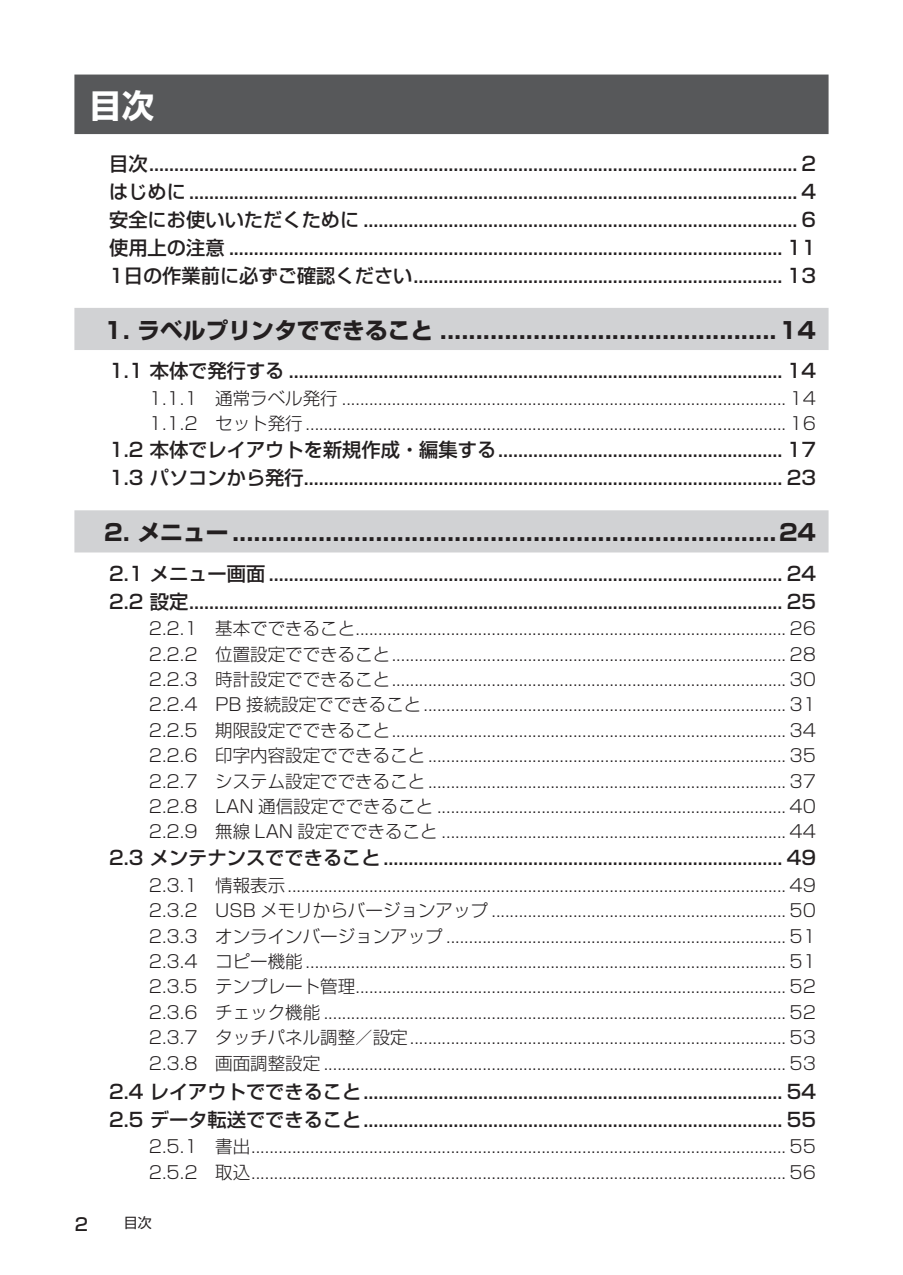
<style>
.page{position:relative;width:903px;height:1275px;background:#fff}
.page>*{position:absolute;margin:0;border:0;box-sizing:border-box;transform-origin:0 0}
._021_Title2{font:700 32.38px "Shin Go Pro";color:#fff}
.t1{font:700 22.75px "Shin Go Pro";color:#231f20}
.t2{font:500 19.25px "Shin Go Pro";color:#231f20}
.t3{font:300 17.5px "Shin Go Pro";color:#231f20}
.t4{font:500 17.5px "Shin Go Pro";color:#231f20}
.t5{font:14px "Shin Go Pro";color:#231f20}
</style>
<div class="page">
<div style="left:74px;top:75px;width:754px;height:59px;background:#57585a"></div>
<div style="left:74px;top:308px;width:754px;height:42px;background:#d1d2d4"></div>
<div style="left:74px;top:510px;width:754px;height:42px;background:#d1d2d4"></div>
<p class="_021_Title2" style="left:89px;top:80px;width:66px">目次</p>
<p class="t2" style="left:109px;top:148px;width:708px">目次 .................................................................................................................................. 2</p>
<p class="t2" style="left:109px;top:176px;width:708px">はじめに.......................................................................................................................... 4</p>
<p class="t2" style="left:109px;top:204px;width:708px">安全にお使いいただくために ....................................................................................... 6</p>
<p class="t2" style="left:109px;top:232px;width:708px">使用上の注意 ............................................................................................................... 11</p>
<p class="t2" style="left:109px;top:260px;width:708px">1日の作業前に必ずご確認ください.......................................................................... 13</p>
<p class="t1" style="left:104px;top:312px;width:713px">1. ラベルプリンタでできること ...............................................14</p>
<p class="t2" style="left:109px;top:355px;width:708px">1.1 本体で発行する ................................................................................................... 14</p>
<p class="t3" style="left:149px;top:384px;width:669px">1.1.1　通常ラベル発行................................................................................................... 14</p>
<p class="t3" style="left:149px;top:409px;width:669px">1.1.2　セット発行........................................................................................................... 16</p>
<p class="t2" style="left:109px;top:434px;width:708px">1.2 本体でレイアウトを新規作成・編集する......................................................... 17</p>
<p class="t2" style="left:109px;top:462px;width:708px">1.3 パソコンから発行................................................................................................ 23</p>
<p class="t1" style="left:104px;top:514px;width:713px">2. メニュー ............................................................................24</p>
<p class="t2" style="left:109px;top:558px;width:708px">2.1 メニュー画面 ....................................................................................................... 24</p>
<p class="t2" style="left:109px;top:586px;width:708px">2.2 設定....................................................................................................................... 25</p>
<p class="t3" style="left:149px;top:614px;width:669px">2.2.1　基本でできること................................................................................................ 26</p>
<p class="t3" style="left:149px;top:640px;width:669px">2.2.2　位置設定でできること........................................................................................ 28</p>
<p class="t3" style="left:149px;top:665px;width:669px">2.2.3　時計設定でできること........................................................................................ 30</p>
<p class="t3" style="left:149px;top:690px;width:669px">2.2.4　PB 接続設定でできること................................................................................. 31</p>
<p class="t3" style="left:149px;top:716px;width:669px">2.2.5　期限設定でできること........................................................................................ 34</p>
<p class="t3" style="left:149px;top:741px;width:669px">2.2.6　印字内容設定でできること................................................................................ 35</p>
<p class="t3" style="left:149px;top:767px;width:669px">2.2.7　システム設定でできること................................................................................ 37</p>
<p class="t3" style="left:149px;top:792px;width:669px">2.2.8　LAN 通信設定でできること.............................................................................. 40</p>
<p class="t3" style="left:149px;top:817px;width:669px">2.2.9　無線 LAN 設定でできること............................................................................. 44</p>
<p class="t2" style="left:109px;top:842px;width:708px">2.3 メンテナンスでできること................................................................................ 49</p>
<p class="t3" style="left:149px;top:871px;width:669px">2.3.1　情報表示............................................................................................................... 49</p>
<p class="t3" style="left:149px;top:896px;width:669px">2.3.2　USB メモリからバージョンアップ.................................................................. 50</p>
<p class="t3" style="left:149px;top:921px;width:669px">2.3.3　オンラインバージョンアップ............................................................................ 51</p>
<p class="t3" style="left:149px;top:947px;width:669px">2.3.4　コピー機能........................................................................................................... 51</p>
<p class="t3" style="left:149px;top:972px;width:669px">2.3.5　テンプレート管理................................................................................................ 52</p>
<p class="t3" style="left:149px;top:998px;width:669px">2.3.6　チェック機能....................................................................................................... 52</p>
<p class="t3" style="left:149px;top:1023px;width:669px">2.3.7　タッチパネル調整／設定.................................................................................... 53</p>
<p class="t3" style="left:149px;top:1049px;width:669px">2.3.8　画面調整設定....................................................................................................... 53</p>
<p class="t2" style="left:109px;top:1076px;width:708px">2.4 レイアウトでできること.................................................................................... 54</p>
<p class="t2" style="left:109px;top:1104px;width:708px">2.5 データ転送でできること.................................................................................... 55</p>
<p class="t3" style="left:149px;top:1132px;width:669px">2.5.1　書出....................................................................................................................... 55</p>
<p class="t3" style="left:149px;top:1158px;width:669px">2.5.2　取込....................................................................................................................... 56</p>
<p class="t4" style="left:75px;top:1210px;width:15px">2</p>
<p class="t5" style="left:124px;top:1212px;width:29px">目次</p>
</div>
